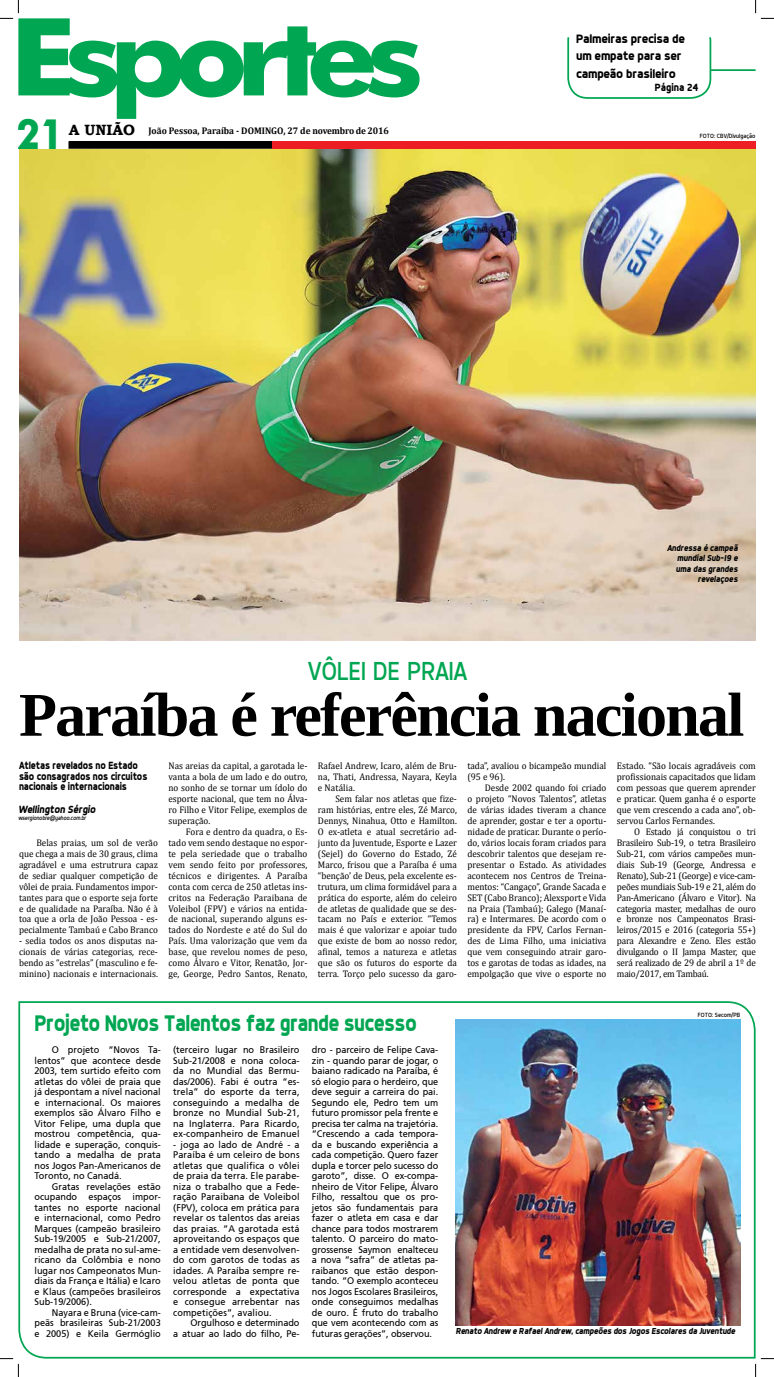
<style>
.page{position:relative;width:774px;height:1377px;background:#fff}
.page>*{position:absolute;margin:0;border:0;box-sizing:border-box;transform-origin:0 0}
.t1{font:700 62.12px "Liberation Serif";letter-spacing:-.03em;color:#000}
.t2{font:700 42px "Futura BT";color:#00a651;scale:.9 1}
.t3{font:26.25px "Dyno";color:#00a651;scale:.95 1}
.t4{font:700 22.75px "Dyno";letter-spacing:-.03em;color:#00a651;scale:.9 1}
.t5{font:700 12.25px/17.6px "Dyno";letter-spacing:-.02em;color:#000}
.t6{font:700 10.5px/10.5px "Dyno";letter-spacing:-.01em;color:#000;scale:.9 1}
.t7{font:italic 700 10.5px "Dyno";letter-spacing:-.01em;color:#000;scale:.95 1}
.t8{font:700 10.5px "Dyno";letter-spacing:-.01em;color:#000;scale:.95 1}
.t9{font:9.62px/10.9px "Cambria";color:#000;text-align:justify;scale:.95 1}
.t10{font:9.62px/10.5px "Frutiger";color:#000;text-align:justify;scale:.95 1}
.t11{font:700 9.62px "Cambria";color:#000;scale:.95 1}
.t12{font:italic 700 8.75px/10.5px "Dyno";letter-spacing:-.02em;color:#000;text-align:right;scale:.95 1}
.t13{font:6.12px "Dyno";color:#000}
.t14{font:italic 6.12px "Dyno";letter-spacing:-.01em;color:#000;scale:.95 1}
.s1{font-family:"Bookman Old Style";font-size:14.88px}
</style>
<div class="page">
<div style="left:69px;top:142px;width:202px;height:6px;background:#000"></div>
<div style="left:69px;top:141px;width:203px;height:8px;border:1px solid #000"></div>
<div style="left:272px;top:141px;width:483px;height:8px;background:#ed1d24"></div>
<div style="left:567px;top:20px;width:144px;height:79px;border:2px solid #00a651;border-radius:20px"></div>
<div style="left:559px;top:19px;width:162px;height:18px;background:#fff"></div>
<hr style="left:710px;top:69px;width:45px;height:2px;background:#00a651">
<img style="left:19px;top:149px;width:736px;height:491px">
<img style="left:18px;top:1001px;width:737px;height:357px">
<svg style="left:0;top:0;width:419px;height:119px"></svg>
<svg style="left:0;top:1357px;width:19px;height:19px"></svg>
<svg style="left:755px;top:0;width:18px;height:19px"></svg>
<svg style="left:754px;top:1357px;width:19px;height:19px"></svg>
<p class="t5" style="left:576px;top:29px;width:110px">Palmeiras precisa de um empate para ser campeão brasileiro</p>
<h2 class="t2" style="left:17px;top:109px;width:54px">21</h2>
<p class="t11" style="left:69px;top:124px;width:338px"><span class="s1">A UNIÃO</span> João Pessoa, Paraíba - DOMINGO, 27 de novembro de 2016</p>
<p class="t8" style="left:654px;top:81px;width:48px">Página 24</p>
<p class="t13" style="left:699px;top:132px;width:57px">FOTO: CBV/Divulgação</p>
<p class="t12" style="left:667px;top:542px;width:76px">Andressa é campeã mundial Sub-19 e uma das grandes revelaçoes</p>
<h3 class="t3" style="left:308px;top:655px;width:169px">VôLEI DE PRAIA</h3>
<h1 class="t1" style="left:19px;top:673px;width:726px">Paraíba é referência nacional</h1>
<p class="t6" style="left:19px;top:760px;width:144px">Atletas revelados no Estado são consagrados nos circuitos nacionais e internacionais</p>
<p class="t9" style="left:616px;top:760px;width:148px">Estado. “São locais agradáveis com profissionais capacitados que lidam com pessoas que querem aprender e praticar. Quem ganha é o esporte que vem crescendo a cada ano”, ob&shy;servou Carlos Fernandes.</p>
<p class="t9" style="left:616px;top:826px;width:148px;text-indent:17px">O Estado já conquistou o tri Brasileiro Sub-19, o tetra Brasileiro Sub-21, com vários campeões mun&shy;diais Sub-19 (George, Andressa e Renato), Sub-21 (George) e vice-cam&shy;peões mundiais Sub-19 e 21, além do Pan-Americano (Álvaro e Vitor). Na categoria master, medalhas de ouro e bronze nos Campeonatos Brasi&shy;leiros/2015 e 2016 (categoria 55+) para Alexandre e Zeno. Eles estão divulgando o II Jampa Master, que será realizado de 29 de abril a 1º de maio/2017, em Tambaú.</p>
<p class="t9" style="left:318px;top:760px;width:148px">Rafael Andrew, Icaro, além de Bru&shy;na, Thati, Andressa, Nayara, Keyla e Natália.</p>
<p class="t9" style="left:318px;top:793px;width:148px;text-indent:17px">Sem falar nos atletas que fize&shy;ram histórias, entre eles, Zé Marco, Dennys, Ninahua, Otto e Hamilton.<br>O ex-atleta e atual secretário ad&shy;junto da Juventude, Esporte e Lazer (Sejel) do Governo do Estado, Zé Marco, frisou que a Paraíba é uma “benção’ de Deus, pela excelente es&shy;trutura, um clima formidável para a prática do esporte, além do celeiro de atletas de qualidade que se des&shy;tacam no País e exterior. “Temos mais é que valorizar e apoiar tudo que existe de bom ao nosso redor, afinal, temos a natureza e atletas que são os futuros do esporte da terra. Torço pelo sucesso da garo-</p>
<p class="t9" style="left:168px;top:760px;width:148px">Nas areias da capital, a garotada le&shy;vanta a bola de um lado e do outro, no sonho de se tornar um ídolo do esporte nacional, que tem no Álva&shy;ro Filho e Vitor Felipe, exemplos de superação.</p>
<p class="t9" style="left:168px;top:826px;width:148px;text-indent:17px">Fora e dentro da quadra, o Es&shy;tado vem sendo destaque no espor&shy;te pela seriedade que o trabalho vem sendo feito por professores, técnicos e dirigentes. A Paraíba conta com cerca de 250 atletas ins&shy;critos na Federação Paraibana de Voleibol (FPV) e vários na entida&shy;de nacional, superando alguns es&shy;tados do Nordeste e até do Sul do País. Uma valorização que vem da base, que revelou nomes de peso, como Álvaro e Vitor, Renatão, Jor&shy;ge, George, Pedro Santos, Renato,</p>
<p class="t9" style="left:467px;top:760px;width:148px">tada”, avaliou o bicampeão mundial (95 e 96).</p>
<p class="t9" style="left:467px;top:782px;width:148px;text-indent:17px">Desde 2002 quando foi criado o projeto “Novos Talentos”, atletas de várias idades tiveram a chance de aprender, gostar e ter a oportu&shy;nidade de praticar. Durante o perío&shy;do, vários locais foram criados para descobrir talentos que desejam re&shy;presentar o Estado. As atividades acontecem nos Centros de Treina&shy;mentos: “Cangaço”, Grande Sacada e SET (Cabo Branco); Alexsport e Vida na Praia (Tambaú); Galego (Manaí&shy;ra) e Intermares. De acordo com o presidente da FPV, Carlos Fernan&shy;des de Lima Filho, uma iniciativa que vem conseguindo atrair garo&shy;tos e garotas de todas as idades, na empolgação que vive o esporte no</p>
<p class="t7" style="left:18px;top:802px;width:83px">Wellington Sérgio</p>
<p class="t14" style="left:18px;top:814px;width:73px">wsergionobre@yahoo.com.br</p>
<p class="t9" style="left:19px;top:837px;width:148px;text-indent:17px">Belas praias, um sol de verão que chega a mais de 30 graus, clima agradável e uma estrutrura capaz de sediar qualquer competição de vôlei de praia. Fundamentos impor&shy;tantes para que o esporte seja forte e de qualidade na Paraíba. Não é à toa que a orla de João Pessoa - es&shy;pecialmente Tambaú e Cabo Branco</p>
<p class="t9" style="left:19px;top:935px;width:148px">- sedia todos os anos disputas na&shy;cionais de várias categorias, rece&shy;bendo as “estrelas” (masculino e fe&shy;minino) nacionais e internacionais.</p>
<h3 class="t4" style="left:34px;top:1008px;width:426px">Projeto Novos Talentos faz grande sucesso</h3>
<p class="t10" style="left:34px;top:1044px;width:134px;text-indent:17px">O projeto “Novos Ta&shy;lentos” que acontece desde 2003, tem surtido efeito com atletas do vôlei de praia que já despontam a nível nacional e internacional. Os maiores exemplos são Álvaro Filho e Vitor Felipe, uma dupla que mostrou competência, qua&shy;lidade e superação, conquis&shy;tando a medalha de prata nos Jogos Pan-Americanos de Toronto, no Canadá.</p>
<p class="t10" style="left:34px;top:1180px;width:134px;text-indent:17px">Gratas revelações estão ocupando espaços impor&shy;tantes no esporte nacional e internacional, como Pedro Marques (campeão brasileiro Sub-19/2005 e Sub-21/2007, medalha de prata no sul-ame&shy;ricano da Colômbia e nono lugar nos Campeonatos Mun&shy;diais da França e Itália) e Icaro e Klaus (campeões brasileiros Sub-19/2006).</p>
<p class="t10" style="left:34px;top:1306px;width:134px;text-indent:17px">Nayara e Bruna (vice-cam&shy;peãs brasileiras Sub-21/2003 e 2005) e Keila Germóglio</p>
<p class="t10" style="left:173px;top:1044px;width:134px">(terceiro lugar no Brasileiro Sub-21/2008 e nona coloca&shy;da no Mundial das Bermu&shy;das/2006). Fabi é outra “es&shy;trela” do esporte da terra, conseguindo a medalha de bronze no Mundial Sub-21, na Inglaterra. Para Ricardo, ex-companheiro de Emanuel</p>
<p class="t10" style="left:173px;top:1138px;width:134px">- joga ao lado de André - a Paraíba é um celeiro de bons atletas que qualifica o vôlei de praia da terra. Ele parabe&shy;niza o trabalho que a Fede&shy;ração Paraibana de Voleibol (FPV), coloca em prática para revelar os talentos das areias das praias. “A garotada está aproveitando os espaços que a entidade vem desenvolven&shy;do com garotos de todas as idades. A Paraíba sempre re&shy;velou atletas de ponta que corresponde a expectativa e consegue arrebentar nas competições”, avaliou.</p>
<p class="t10" style="left:173px;top:1317px;width:134px;text-align:right">Orgulhoso e determinado<br>a atuar ao lado do filho, Pe-</p>
<p class="t10" style="left:312px;top:1044px;width:134px">dro - parceiro de Felipe Cava&shy;zin - quando parar de jogar, o baiano radicado na Paraíba, é só elogio para o herdeiro, que deve seguir a carreira do pai.<br>Segundo ele, Pedro tem um futuro promissor pela frente e precisa ter calma na trajetória. “Crescendo a cada tempora&shy;da e buscando experiência a cada competição. Quero fazer dupla e torcer pelo sucesso do garoto”, disse. O ex-compa&shy;nheiro de Vitor Felipe, Álvaro Filho, ressaltou que os pro&shy;jetos são fundamentais para fazer o atleta em casa e dar chance para todos mostrarem talento. O parceiro do mato&shy;grossense Saymon enalteceu a nova “safra” de atletas pa&shy;raibanos que estão despon&shy;tando. “O exemplo aconteceu nos Jogos Escolares Brasileiros, onde conseguimos medalhas de ouro. É fruto do trabalho que vem acontecendo com as futuras gerações”, observou.</p>
<p class="t13" style="left:697px;top:1011px;width:44px">FOTO: Secom/PB</p>
<p class="t12" style="left:455px;top:1325px;width:296px">Renato Andrew e Rafael Andrew, campeões dos Jogos Escolares da Juventude</p>
</div>
